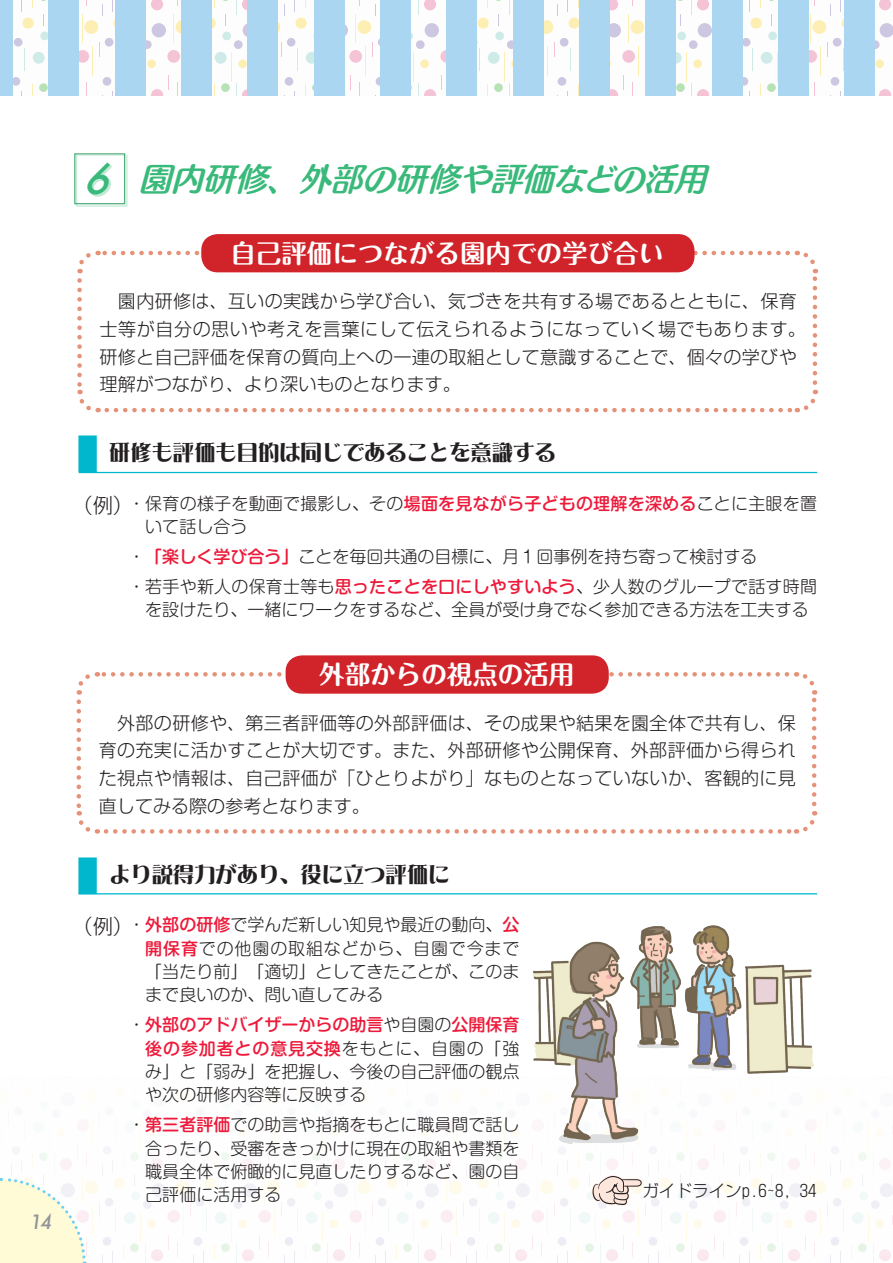
<style>
.page{position:relative;width:893px;height:1263px;background:#fff}
.page>*{position:absolute;margin:0;border:0;box-sizing:border-box;transform-origin:0 0}
.t1{font:italic 500 40.35px "Futura";color:#39b97a}
.t2{font:italic 31.95px "Humming Std B";color:#39b97a}
.t3{font:700 25.5px "Maru Fo Pro";color:#fff}
.t4{font:21.3px "DF Lei Ga So W9 MP RKSJ H";color:#231f20}
.t5{font:italic 500 19.2px "Futura";color:#939598}
.t6{font:300 18px/27.6px "Shin Go Pr 6 N";letter-spacing:.015em;color:#231f20}
.t7{font:300 16.95px/23.4px "Shin M Go Pro";color:#231f20;text-align:justify}
.t8{font:300 16.65px "Shin Go Pr 6 N";color:#231f20}
.s1{font-family:"Shin Go Pr 6 N";font-size:42.45px;color:#00b7ce}
.s2{font-family:"Shin Go Pr 6 N";font-size:20.25px}
.s3{font-weight:500;color:#ed1a3a}
</style>
<div class="page">
<svg style="left:1px;top:1117px;width:891px;height:146px"></svg>
<hr style="left:892px;top:1077px;width:1px;height:186px;background:#bfbfbf">
<svg style="left:0;top:1176px;width:87px;height:87px"></svg>
<svg style="left:13px;top:0;width:879px;height:96px"></svg>
<hr style="left:892px;top:0;width:1px;height:96px;background:#bfbfbf">
<div style="left:0;top:0;width:13px;height:96px;background:#aad6f2"></div>
<div style="left:49px;top:0;width:30px;height:96px;background:#aad6f2"></div>
<div style="left:115px;top:0;width:30px;height:96px;background:#aad6f2"></div>
<div style="left:181px;top:0;width:31px;height:96px;background:#aad6f2"></div>
<div style="left:248px;top:0;width:30px;height:96px;background:#aad6f2"></div>
<div style="left:314px;top:0;width:30px;height:96px;background:#aad6f2"></div>
<div style="left:380px;top:0;width:31px;height:96px;background:#aad6f2"></div>
<div style="left:447px;top:0;width:30px;height:96px;background:#aad6f2"></div>
<div style="left:513px;top:0;width:30px;height:96px;background:#aad6f2"></div>
<div style="left:579px;top:0;width:31px;height:96px;background:#aad6f2"></div>
<div style="left:646px;top:0;width:30px;height:96px;background:#aad6f2"></div>
<div style="left:712px;top:0;width:30px;height:96px;background:#aad6f2"></div>
<div style="left:778px;top:0;width:31px;height:96px;background:#aad6f2"></div>
<div style="left:845px;top:0;width:30px;height:96px;background:#aad6f2"></div>
<hr style="left:79px;top:893px;width:738px;height:1px;background:#00b7ce">
<img style="left:528px;top:925px;width:288px;height:237px">
<svg style="left:592px;top:1175px;width:50px;height:31px"></svg>
<hr style="left:79px;top:472px;width:738px;height:1px;background:#00b7ce">
<div style="left:76px;top:155px;width:51px;height:51px;background:#39b97a;opacity:.3"></div>
<div style="left:74px;top:153px;width:51px;height:51px;border:1px solid #4aaa76"></div>
<svg style="left:77px;top:280px;width:22px;height:133px"></svg>
<svg style="left:107px;top:390px;width:711px;height:23px"></svg>
<svg style="left:796px;top:250px;width:22px;height:133px"></svg>
<svg style="left:77px;top:249px;width:711px;height:24px"></svg>
<div style="left:201px;top:234px;width:493px;height:38px;background:#d1232a;border-radius:16px"></div>
<svg style="left:76px;top:702px;width:22px;height:132px"></svg>
<svg style="left:106px;top:811px;width:712px;height:23px"></svg>
<svg style="left:795px;top:672px;width:23px;height:132px"></svg>
<svg style="left:76px;top:670px;width:711px;height:25px"></svg>
<div style="left:286px;top:655px;width:323px;height:39px;background:#d1232a;border-radius:16px"></div>
<p class="t5" style="left:30px;top:1208px;width:23px">14</p>
<h1 class="t1" style="left:83px;top:152px;width:41px">6</h1>
<h2 class="t2" style="left:139px;top:155px;width:581px">園内研修、外部の研修や評価などの活用</h2>
<h3 class="t3" style="left:230px;top:233px;width:435px">自己評価につながる園内での学び合い</h3>
<p class="t6" style="left:100px;top:286px;width:708px">　園内研修は、互いの実践から学び合い、気づきを共有する場であるとともに、保育士等が自分の思いや考えを言葉にして伝えられるようになっていく場でもあります。研修と自己評価を保育の質向上への一連の取組として意識することで、個々の学びや理解がつながり、より深いものとなります。</p>
<p class="t4" style="left:77px;top:442px;width:480px"><span class="s1">■</span> 研修も評価も目的は同じであることを意識する</p>
<p class="t7" style="left:145px;top:490px;width:673px;text-indent:-73px"><span class="s2">（例）</span>・保育の様子を動画で撮影し、その<span class="s3">場面を見ながら子どもの理解を深める</span>ことに主眼を置いて話し合う</p>
<p class="t7" style="left:128px;top:540px;width:690px;line-height:29.7px">・<span class="s3">「楽しく学び合う」</span>ことを毎回共通の目標に、月１回事例を持ち寄って検討する<br>・若手や新人の保育士等も<span class="s3">思ったことを口にしやすいよう</span>、少人数のグループで話す時間</p>
<p class="t7" style="left:145px;top:596px;width:665px">を設けたり、一緒にワークをするなど、全員が受け身でなく参加できる方法を工夫する</p>
<h3 class="t3" style="left:319px;top:654px;width:257px">外部からの視点の活用</h3>
<p class="t6" style="left:99px;top:707px;width:699px;text-align:justify">　外部の研修や、第三者評価等の外部評価は、その成果や結果を園全体で共有し、保育の充実に活かすことが大切です。また、外部研修や公開保育、外部評価から得られた視点や情報は、自己評価が「ひとりよがり」なものとなっていないか、客観的に見直してみる際の参考となります。</p>
<p class="t4" style="left:77px;top:863px;width:374px"><span class="s1">■</span> より説得力があり、役に立つ評価に</p>
<p class="t7" style="left:145px;top:911px;width:376px;text-indent:-73px"><span class="s2">（例）</span>・<span class="s3">外部の研修</span>で学んだ新しい知見や最近の動向、<span class="s3">公開保育</span>での他園の取組などから、自園で今まで「当たり前」「適切」としてきたことが、このままで良いのか、問い直してみる</p>
<p class="t7" style="left:145px;top:1011px;width:376px;text-indent:-17px">・<span class="s3">外部のアドバイザーからの助言</span>や自園の<span class="s3">公開保育後の参加者との意見交換</span>をもとに、自園の「強み」と「弱み」を把握し、今後の自己評価の観点や次の研修内容等に反映する</p>
<p class="t7" style="left:145px;top:1111px;width:376px;text-indent:-17px">・<span class="s3">第三者評価</span>での助言や指摘をもとに職員間で話し合ったり、受審をきっかけに現在の取組や書類を職員全体で俯瞰的に見直したりするなど、園の自己評価に活用する</p>
<p class="t8" style="left:642px;top:1177px;width:176px">ガイドラインp.６～8, 34</p>
</div>
